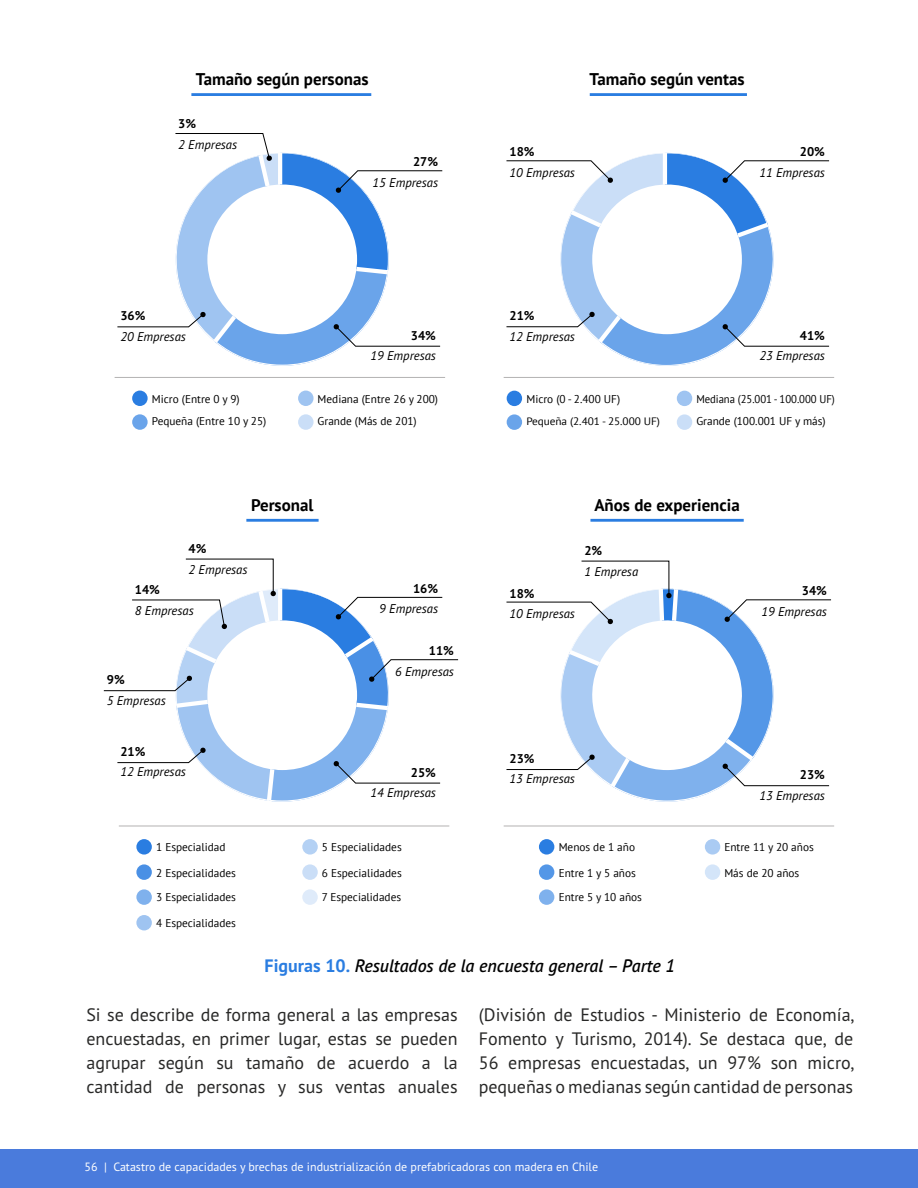
<style>
.page{position:relative;width:918px;height:1188px;background:#fff}
.page>*{position:absolute;margin:0;border:0;box-sizing:border-box;transform-origin:0 0}
.t1{font:18px/24px "PT Sans Pro";color:#282827;text-align:justify}
.t2{font:italic 600 18px "PT Sans Pro";color:#000}
.t3{font:700 16.95px "PT Sans";color:#000}
.t4{font:italic 12.75px "PT Sans Pro";color:#000}
.t5{font:700 12.75px "PT Sans Pro";color:#000}
.t6{font:12px "PT Sans Pro";color:#fff}
.t7{font:11.25px "PT Sans";color:#000}
.t8{font:11.25px "PT Sans";color:#000;scale:.95 1}
.t9{font:10.65px "PT Sans";letter-spacing:-.005em;color:#000;scale:1.05 1}
.s1{font-weight:700;font-style:normal;color:#2a7de1}
</style>
<div class="page">
<div style="left:0;top:1149px;width:918px;height:39px;background:#4a7bdc"></div>
<div style="left:132px;top:391px;width:16px;height:15px;background:#2a7de1;border-radius:50%"></div>
<div style="left:298px;top:391px;width:16px;height:15px;background:#9fc4f1;border-radius:50%"></div>
<div style="left:132px;top:414px;width:16px;height:16px;background:#6aa4ea;border-radius:50%"></div>
<div style="left:298px;top:414px;width:16px;height:16px;background:#cadef7;border-radius:50%"></div>
<hr style="left:115px;top:377px;width:330px;height:1px;background:#b3b2b2">
<div style="left:507px;top:391px;width:15px;height:15px;background:#2a7de1;border-radius:50%"></div>
<div style="left:677px;top:391px;width:15px;height:15px;background:#9fc4f1;border-radius:50%"></div>
<div style="left:507px;top:414px;width:15px;height:16px;background:#6aa4ea;border-radius:50%"></div>
<div style="left:677px;top:414px;width:15px;height:16px;background:#cadef7;border-radius:50%"></div>
<hr style="left:504px;top:377px;width:330px;height:1px;background:#b3b2b2">
<div style="left:136px;top:839px;width:16px;height:16px;background:#2a7de1;border-radius:50%"></div>
<div style="left:302px;top:839px;width:16px;height:16px;background:#b4d1f4;border-radius:50%"></div>
<div style="left:136px;top:864px;width:16px;height:16px;background:#4a90e5;border-radius:50%"></div>
<div style="left:302px;top:864px;width:16px;height:16px;background:#cadef7;border-radius:50%"></div>
<div style="left:136px;top:889px;width:16px;height:16px;background:#7fb1ed;border-radius:50%"></div>
<div style="left:302px;top:889px;width:16px;height:16px;background:#dfebfa;border-radius:50%"></div>
<div style="left:539px;top:839px;width:15px;height:16px;background:#2a7de1;border-radius:50%"></div>
<div style="left:705px;top:839px;width:15px;height:16px;background:#aacbf3;border-radius:50%"></div>
<div style="left:539px;top:864px;width:15px;height:16px;background:#5497e7;border-radius:50%"></div>
<div style="left:705px;top:864px;width:15px;height:16px;background:#d4e5f9;border-radius:50%"></div>
<div style="left:539px;top:889px;width:15px;height:16px;background:#7fb1ed;border-radius:50%"></div>
<div style="left:136px;top:915px;width:16px;height:15px;background:#9fc4f1;border-radius:50%"></div>
<hr style="left:119px;top:826px;width:330px;height:1px;background:#b3b2b2">
<hr style="left:504px;top:826px;width:330px;height:1px;background:#b3b2b2">
<svg style="left:506px;top:153px;width:324px;height:213px"></svg>
<svg style="left:506px;top:560px;width:325px;height:242px"></svg>
<svg style="left:117px;top:133px;width:326px;height:233px"></svg>
<svg style="left:103px;top:558px;width:356px;height:244px"></svg>
<hr style="left:191px;top:93px;width:180px;height:3px;background:#2a7de1">
<hr style="left:590px;top:93px;width:157px;height:3px;background:#2a7de1">
<hr style="left:246px;top:519px;width:73px;height:3px;background:#2a7de1">
<hr style="left:590px;top:519px;width:154px;height:3px;background:#2a7de1">
<p class="t3" style="left:196px;top:68px;width:174px">Tamaño según personas</p>
<p class="t5" style="left:178px;top:115px;width:19px">3%</p>
<p class="t4" style="left:178px;top:136px;width:60px">2 Empresas</p>
<p class="t5" style="left:120px;top:307px;width:27px">36%</p>
<p class="t4" style="left:120px;top:328px;width:67px">20 Empresas</p>
<p class="t5" style="left:413px;top:153px;width:27px">27%</p>
<p class="t4" style="left:373px;top:174px;width:67px">15 Empresas</p>
<p class="t5" style="left:411px;top:327px;width:27px">34%</p>
<p class="t4" style="left:370px;top:347px;width:67px">19 Empresas</p>
<p class="t7" style="left:152px;top:391px;width:89px">Micro (Entre 0 y 9)</p>
<p class="t7" style="left:318px;top:391px;width:122px">Mediana (Entre 26 y 200)</p>
<p class="t7" style="left:152px;top:414px;width:116px">Pequeña (Entre 10 y 25)</p>
<p class="t7" style="left:318px;top:414px;width:101px">Grande (Más de 201)</p>
<p class="t3" style="left:590px;top:68px;width:157px">Tamaño según ventas</p>
<p class="t5" style="left:509px;top:143px;width:27px">18%</p>
<p class="t4" style="left:509px;top:164px;width:67px">10 Empresas</p>
<p class="t5" style="left:800px;top:143px;width:27px">20%</p>
<p class="t4" style="left:759px;top:164px;width:67px">11 Empresas</p>
<p class="t5" style="left:509px;top:307px;width:27px">21%</p>
<p class="t4" style="left:509px;top:328px;width:67px">12 Empresas</p>
<p class="t5" style="left:800px;top:327px;width:27px">41%</p>
<p class="t4" style="left:759px;top:347px;width:67px">23 Empresas</p>
<p class="t7" style="left:526px;top:392px;width:95px">Micro (0 - 2.400 UF)</p>
<p class="t8" style="left:696px;top:392px;width:147px">Mediana (25.001 - 100.000 UF)</p>
<p class="t9" style="left:526px;top:415px;width:129px">Pequeña (2.401 - 25.000 UF)</p>
<p class="t7" style="left:696px;top:414px;width:131px">Grande (100.001 UF y más)</p>
<p class="t3" style="left:251px;top:494px;width:64px">Personal</p>
<p class="t3" style="left:594px;top:494px;width:147px">Años de experiencia</p>
<p class="t5" style="left:189px;top:540px;width:19px">4%</p>
<p class="t4" style="left:189px;top:562px;width:60px">2 Empresas</p>
<p class="t5" style="left:135px;top:581px;width:27px">14%</p>
<p class="t4" style="left:135px;top:602px;width:60px">8 Empresas</p>
<p class="t5" style="left:107px;top:671px;width:19px">9%</p>
<p class="t4" style="left:107px;top:692px;width:60px">5 Empresas</p>
<p class="t5" style="left:120px;top:743px;width:27px">21%</p>
<p class="t4" style="left:120px;top:764px;width:67px">12 Empresas</p>
<p class="t5" style="left:413px;top:580px;width:27px">16%</p>
<p class="t4" style="left:379px;top:600px;width:60px">9 Empresas</p>
<p class="t5" style="left:429px;top:642px;width:27px">11%</p>
<p class="t4" style="left:395px;top:663px;width:60px">6 Empresas</p>
<p class="t5" style="left:411px;top:764px;width:27px">25%</p>
<p class="t4" style="left:370px;top:784px;width:67px">14 Empresas</p>
<p class="t7" style="left:156px;top:840px;width:71px">1 Especialidad</p>
<p class="t7" style="left:322px;top:840px;width:81px">5 Especialidades</p>
<p class="t7" style="left:156px;top:865px;width:81px">2 Especialidades</p>
<p class="t7" style="left:322px;top:865px;width:81px">6 Especialidades</p>
<p class="t7" style="left:156px;top:890px;width:81px">3 Especialidades</p>
<p class="t7" style="left:322px;top:890px;width:81px">7 Especialidades</p>
<p class="t7" style="left:156px;top:916px;width:81px">4 Especialidades</p>
<p class="t5" style="left:509px;top:585px;width:27px">18%</p>
<p class="t4" style="left:509px;top:605px;width:67px">10 Empresas</p>
<p class="t5" style="left:584px;top:543px;width:19px">2%</p>
<p class="t4" style="left:584px;top:564px;width:55px">1 Empresa</p>
<p class="t5" style="left:509px;top:750px;width:27px">23%</p>
<p class="t4" style="left:509px;top:771px;width:67px">13 Empresas</p>
<p class="t5" style="left:802px;top:582px;width:27px">34%</p>
<p class="t4" style="left:761px;top:603px;width:67px">19 Empresas</p>
<p class="t5" style="left:800px;top:766px;width:27px">23%</p>
<p class="t4" style="left:759px;top:787px;width:67px">13 Empresas</p>
<p class="t7" style="left:559px;top:840px;width:78px">Menos de 1 año</p>
<p class="t7" style="left:724px;top:840px;width:91px">Entre 11 y 20 años</p>
<p class="t7" style="left:559px;top:865px;width:79px">Entre 1 y 5 años</p>
<p class="t7" style="left:724px;top:865px;width:76px">Más de 20 años</p>
<p class="t7" style="left:559px;top:890px;width:85px">Entre 5 y 10 años</p>
<p class="t2" style="left:265px;top:954px;width:412px"><span class="s1">Figuras 10.</span> Resultados de la encuesta general – Parte 1</p>
<p class="t1" style="left:86px;top:1002px;width:373px">Si se describe de forma general a las empresas encuestadas, en primer lugar, estas se pueden agrupar según su tamaño de acuerdo a la cantidad de personas y sus ventas anuales</p>
<p class="t1" style="left:479px;top:1002px;width:377px">(División de Estudios - Ministerio de Economía, Fomento y Turismo, 2014). Se destaca que, de 56 empresas encuestadas, un 97% son micro, pequeñas o medianas según cantidad de personas</p>
<p class="t6" style="left:85px;top:1159px;width:515px">56 | Catastro de capacidades y brechas de industrialización de prefabricadoras con madera en Chile</p>
</div>
